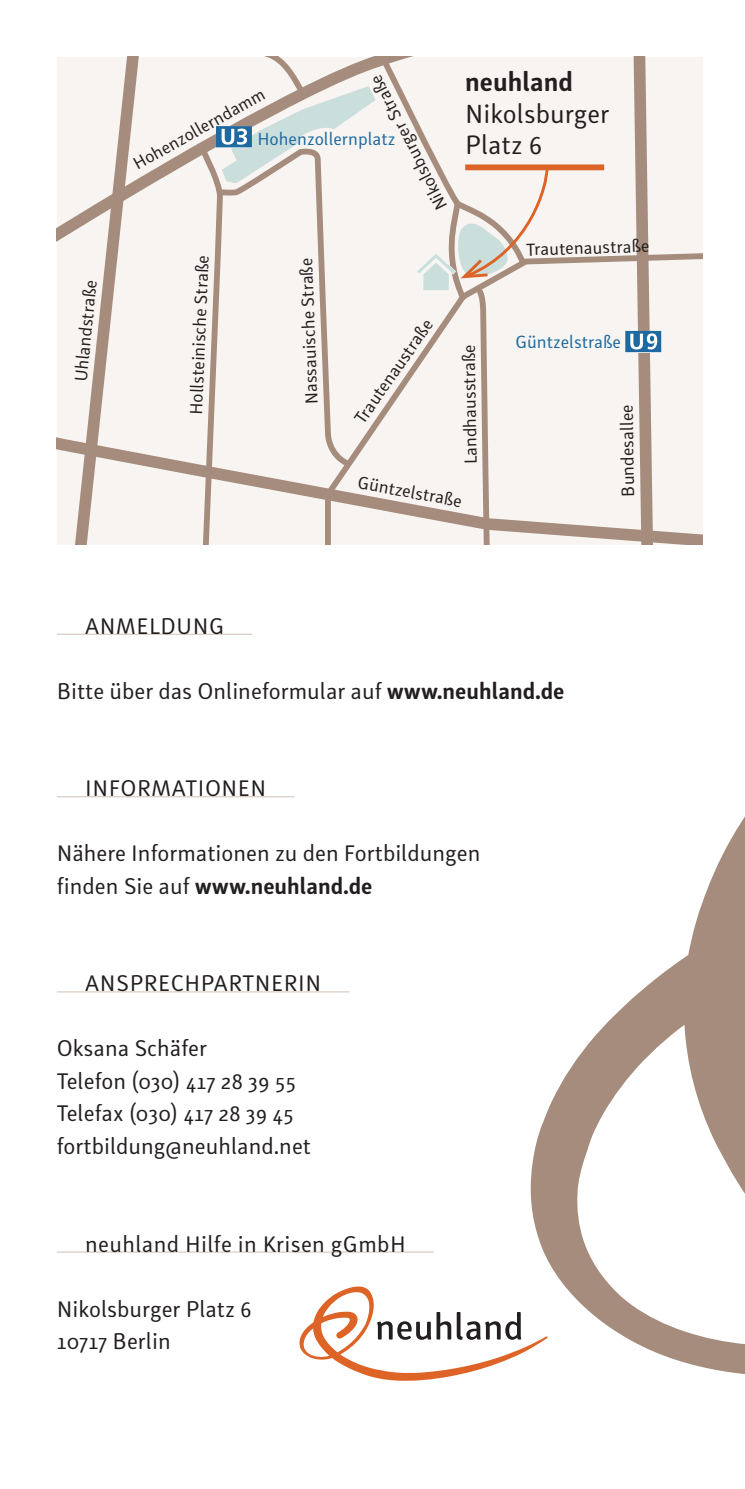
<style>
.page{position:relative;width:745px;height:1489px;background:#fff}
.page>*{position:absolute;margin:0;border:0;box-sizing:border-box;transform-origin:0 0}
.t1{font:26.25px/31.5px "Submariner R24";color:#231f20}
.t2{font:700 26.25px "Submariner R24";color:#231f20}
.t3{font:22.5px/32.5px "Submariner R24";color:#231f20}
.t4{font:22.5px "Submariner R24";letter-spacing:.025em;color:#231f20}
.t5{font:17.5px "Submariner R24";color:#231f20}
.t6{font:17.5px "Submariner R24";color:#1e699f}
.s1{font-weight:700}
</style>
<div class="page">
<svg style="left:530px;top:818px;width:214px;height:556px"></svg>
<hr style="left:57px;top:633px;width:195px;height:1px;background:#d1bfb5">
<hr style="left:57px;top:796px;width:237px;height:1px;background:#d1bfb5">
<hr style="left:57px;top:991px;width:292px;height:1px;background:#d1bfb5">
<hr style="left:57px;top:1251px;width:376px;height:1px;background:#d1bfb5">
<div style="left:57px;top:57px;width:645px;height:197px;background:#f7f4f1"></div>
<div style="left:549px;top:250px;width:153px;height:294px;background:#f7f4f1"></div>
<div style="left:465px;top:164px;width:138px;height:6px;background:#dd6327"></div>
<svg style="left:625px;top:57px;width:35px;height:487px"></svg>
<svg style="left:62px;top:57px;width:487px;height:487px"></svg>
<svg style="left:299px;top:1281px;width:248px;height:100px"></svg>
<p class="t5" style="left:69px;top:380px;width:103px;rotate:-84deg">Uhlandstraße</p>
<p class="t5" style="left:431px;top:214px;width:151px;rotate:-117deg">Nikolsburger Straße</p>
<p class="t5" style="left:129px;top:154px;width:149px;rotate:-29deg">Hohenzollerndamm</p>
<p class="t6" style="left:257px;top:127px;width:139px">Hohenzollernplatz</p>
<p class="t2" style="left:465px;top:64px;width:109px">neuhland</p>
<p class="t1" style="left:465px;top:97px;width:146px">Nikolsburger<br>Platz 6</p>
<p class="t5" style="left:185px;top:414px;width:161px;rotate:-88deg">Hollsteinische Straße</p>
<p class="t5" style="left:300px;top:405px;width:148px;rotate:-92deg">Nassauische Straße</p>
<p class="t5" style="left:349px;top:415px;width:124px;rotate:-55deg">Trautenaustraße</p>
<p class="t5" style="left:459px;top:464px;width:122px;rotate:-91deg">Landhausstraße</p>
<p class="t5" style="left:360px;top:470px;width:107px;rotate:11deg">Güntzelstraße</p>
<p class="t5" style="left:525px;top:238px;width:124px;rotate:-2deg">Trautenaustraße</p>
<p class="t6" style="left:515px;top:330px;width:107px">Güntzelstraße</p>
<p class="t5" style="left:616px;top:497px;width:93px;rotate:-91deg">Bundesallee</p>
<p class="t4" style="left:85px;top:611px;width:140px">ANMELDUNG</p>
<p class="t3" style="left:57px;top:674px;width:509px">Bitte über das Onlineformular auf <span class="s1">www.neuhland.de</span></p>
<p class="t4" style="left:85px;top:773px;width:182px">INFORMATIONEN</p>
<p class="t3" style="left:57px;top:836px;width:425px">Nähere Informationen zu den Fortbildungen finden Sie auf <span class="s1">www.neuhland.de</span></p>
<p class="t4" style="left:85px;top:968px;width:237px">ANSPRECHPARTNERIN</p>
<p class="t3" style="left:57px;top:1031px;width:256px">Oksana Schäfer<br>Telefon (030) 417 28 39 55<br>Telefax (030) 417 28 39 45 fortbildung@neuhland.net</p>
<p class="t3" style="left:85px;top:1226px;width:322px">neuhland Hilfe in Krisen gGmbH</p>
<p class="t3" style="left:57px;top:1291px;width:196px">Nikolsburger Platz 6<br>10717 Berlin</p>
</div>
